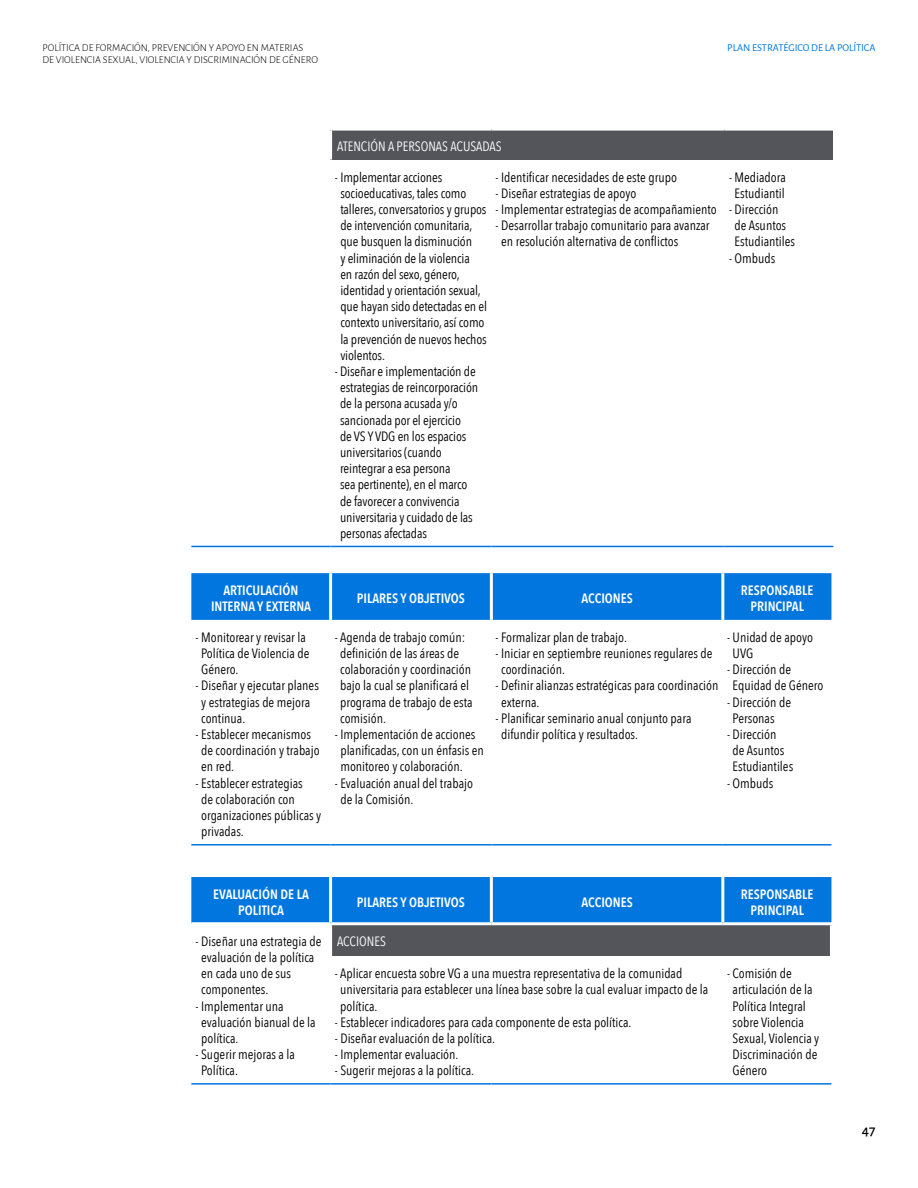
<style>
.page{position:relative;width:918px;height:1188px;background:#fff}
.page>*{position:absolute;margin:0;border:0;box-sizing:border-box;transform-origin:0 0}
.t1{font:500 15px "Alegreya Sans";color:#000}
.t2{font:13.5px/16.2px "Avenir Next Condensed";color:#000}
.t3{font:600 13.5px/16.2px "Avenir Next Condensed";color:#fff;text-align:center}
.t4{font:13.5px "Avenir Next Condensed";color:#fff}
.t5{font:300 10.5px/12px "Alegreya Sans";color:#000}
.t6{font:10.5px "Alegreya Sans";color:#0176de}
</style>
<div class="page">
<div style="left:331px;top:129px;width:502px;height:31px;background:#54555a"></div>
<hr style="left:329px;top:131px;width:3px;height:29px;background:#fff">
<hr style="left:329px;top:128px;width:162px;height:3px;background:#fff">
<hr style="left:491px;top:128px;width:234px;height:3px;background:#fff">
<hr style="left:725px;top:128px;width:108px;height:3px;background:#fff">
<hr style="left:191px;top:546px;width:140px;height:1px;background:#0176de">
<hr style="left:331px;top:546px;width:160px;height:1px;background:#0176de">
<hr style="left:491px;top:546px;width:234px;height:1px;background:#0176de">
<hr style="left:725px;top:546px;width:108px;height:1px;background:#0176de">
<div style="left:191px;top:573px;width:640px;height:47px;background:#0176de"></div>
<hr style="left:329px;top:573px;width:3px;height:47px;background:#fff">
<hr style="left:490px;top:573px;width:3px;height:47px;background:#fff">
<hr style="left:721px;top:573px;width:3px;height:47px;background:#fff">
<hr style="left:191px;top:844px;width:140px;height:2px;background:#0176de">
<hr style="left:331px;top:844px;width:160px;height:2px;background:#0176de">
<hr style="left:491px;top:844px;width:232px;height:2px;background:#0176de">
<hr style="left:723px;top:844px;width:108px;height:2px;background:#0176de">
<div style="left:191px;top:877px;width:640px;height:45px;background:#0176de"></div>
<div style="left:331px;top:924px;width:500px;height:32px;background:#54555a"></div>
<hr style="left:329px;top:877px;width:3px;height:45px;background:#fff">
<hr style="left:490px;top:877px;width:3px;height:45px;background:#fff">
<hr style="left:721px;top:877px;width:3px;height:45px;background:#fff">
<hr style="left:191px;top:1083px;width:140px;height:2px;background:#0176de">
<hr style="left:331px;top:1083px;width:160px;height:2px;background:#0176de">
<hr style="left:491px;top:1083px;width:232px;height:2px;background:#0176de">
<hr style="left:723px;top:1083px;width:108px;height:2px;background:#0176de">
<hr style="left:329px;top:925px;width:3px;height:31px;background:#fff">
<hr style="left:331px;top:922px;width:160px;height:3px;background:#fff">
<hr style="left:491px;top:922px;width:232px;height:3px;background:#fff">
<hr style="left:723px;top:922px;width:110px;height:3px;background:#fff">
<hr style="left:830px;top:925px;width:3px;height:31px;background:#fff">
<p class="t5" style="left:43px;top:41px;width:277px">POLÍTICA DE FORMACIÓN, PREVENCIÓN Y APOYO EN MATERIAS<br>DE VIOLENCIA SEXUAL, VIOLENCIA Y DISCRIMINACIÓN DE GÉNERO</p>
<p class="t6" style="left:727px;top:40px;width:150px">PLAN ESTRATÉGICO DE LA POLÍTICA</p>
<p class="t4" style="left:337px;top:135px;width:166px">ATENCIÓN A PERSONAS ACUSADAS</p>
<p class="t2" style="left:340px;top:168px;width:148px;text-indent:-6px">- Implementar acciones socioeducativas, tales como talleres, conversatorios y grupos de intervención comunitaria, que busquen la disminución<br>y eliminación de la violencia<br>en razón del sexo, género, identidad y orientación sexual, que hayan sido detectadas en el contexto universitario, así como la prevención de nuevos hechos violentos.</p>
<p class="t2" style="left:340px;top:363px;width:140px;text-indent:-5px">- Diseñar e implementación de estrategias de reincorporación de la persona acusada y/o sancionada por el ejercicio<br>de VS Y VDG en los espacios universitarios (cuando reintegrar a esa persona<br>sea pertinente), en el marco de favorecer a convivencia universitaria y cuidado de las personas afectadas</p>
<p class="t2" style="left:496px;top:168px;width:183px">- Identificar necesidades de este grupo</p>
<p class="t2" style="left:496px;top:184px;width:142px">- Diseñar estrategias de apoyo</p>
<p class="t2" style="left:496px;top:201px;width:223px">- Implementar estrategias de acompañamiento</p>
<p class="t2" style="left:501px;top:217px;width:210px;text-indent:-6px">- Desarrollar trabajo comunitario para avanzar en resolución alternativa de conflictos</p>
<p class="t2" style="left:729px;top:168px;width:58px;text-align:center">- Mediadora<br>Estudiantil</p>
<p class="t2" style="left:735px;top:201px;width:62px;text-indent:-6px">- Dirección<br>de Asuntos<br>Estudiantiles</p>
<p class="t2" style="left:729px;top:249px;width:48px">- Ombuds</p>
<p class="t3" style="left:211px;top:582px;width:102px">ARTICULACIÓN<br>INTERNA Y EXTERNA</p>
<p class="t3" style="left:357px;top:590px;width:110px">PILARES Y OBJETIVOS</p>
<p class="t3" style="left:581px;top:590px;width:53px">ACCIONES</p>
<p class="t3" style="left:741px;top:582px;width:74px">RESPONSABLE<br>PRINCIPAL</p>
<p class="t2" style="left:201px;top:628px;width:110px;text-indent:-6px">- Monitorear y revisar la<br>Política de Violencia de<br>Género.</p>
<p class="t2" style="left:201px;top:677px;width:119px;text-indent:-6px">- Diseñar y ejecutar planes y estrategias de mejora continua.</p>
<p class="t2" style="left:201px;top:726px;width:120px;text-indent:-6px">- Establecer mecanismos de coordinación y trabajo en red.</p>
<p class="t2" style="left:201px;top:774px;width:122px;text-indent:-6px">- Establecer estrategias<br>de colaboración con organizaciones públicas y privadas.</p>
<p class="t2" style="left:733px;top:628px;width:82px;text-indent:-6px">- Unidad de apoyo<br>UVG</p>
<p class="t2" style="left:733px;top:661px;width:92px;text-indent:-6px">- Dirección de<br>Equidad de Género</p>
<p class="t2" style="left:733px;top:693px;width:60px;text-indent:-6px">- Dirección de<br>Personas</p>
<p class="t2" style="left:733px;top:726px;width:62px;text-indent:-6px">- Dirección<br>de Asuntos<br>Estudiantiles</p>
<p class="t2" style="left:727px;top:774px;width:48px">- Ombuds</p>
<p class="t2" style="left:340px;top:628px;width:134px;text-indent:-5px">- Agenda de trabajo común: definición de las áreas de colaboración y coordinación bajo la cual se planificará el programa de trabajo de esta comisión.</p>
<p class="t2" style="left:340px;top:726px;width:145px;text-indent:-6px">- Implementación de acciones planificadas, con un énfasis en monitoreo y colaboración.</p>
<p class="t2" style="left:340px;top:774px;width:134px;text-indent:-6px">- Evaluación anual del trabajo de la Comisión.</p>
<p class="t2" style="left:496px;top:628px;width:133px">- Formalizar plan de trabajo.</p>
<p class="t2" style="left:501px;top:645px;width:213px;text-indent:-6px">- Iniciar en septiembre reuniones regulares de coordinación.</p>
<p class="t2" style="left:501px;top:677px;width:219px;text-indent:-6px">- Definir alianzas estratégicas para coordinación externa.</p>
<p class="t2" style="left:501px;top:709px;width:192px;text-indent:-6px">- Planificar seminario anual conjunto para difundir política y resultados.</p>
<p class="t3" style="left:213px;top:886px;width:97px">EVALUACIÓN DE LA<br>POLITICA</p>
<p class="t3" style="left:357px;top:894px;width:110px">PILARES Y OBJETIVOS</p>
<p class="t3" style="left:581px;top:894px;width:53px">ACCIONES</p>
<p class="t3" style="left:741px;top:886px;width:74px">RESPONSABLE<br>PRINCIPAL</p>
<p class="t2" style="left:201px;top:932px;width:122px;text-indent:-6px">- Diseñar una estrategia de evaluación de la política en cada uno de sus componentes.</p>
<p class="t2" style="left:201px;top:997px;width:116px;text-indent:-6px">- Implementar una evaluación bianual de la política.</p>
<p class="t2" style="left:201px;top:1046px;width:95px;text-indent:-6px">- Sugerir mejoras a la<br>Política.</p>
<p class="t4" style="left:337px;top:929px;width:50px">ACCIONES</p>
<p class="t2" style="left:340px;top:965px;width:370px;text-indent:-5px">- Aplicar encuesta sobre VG a una muestra representativa de la comunidad universitaria para establecer una línea base sobre la cual evaluar impacto de la política.</p>
<p class="t2" style="left:335px;top:1013px;width:298px">- Establecer indicadores para cada componente de esta política.</p>
<p class="t2" style="left:335px;top:1029px;width:162px">- Diseñar evaluación de la política.</p>
<p class="t2" style="left:335px;top:1046px;width:125px">- Implementar evaluación.</p>
<p class="t2" style="left:335px;top:1062px;width:141px">- Sugerir mejoras a la política.</p>
<p class="t2" style="left:733px;top:965px;width:88px;text-indent:-6px">- Comisión de articulación de la<br>Política Integral sobre Violencia<br>Sexual, Violencia y<br>Discriminación de<br>Género</p>
<p class="t1" style="left:862px;top:1119px;width:15px">47</p>
</div>
